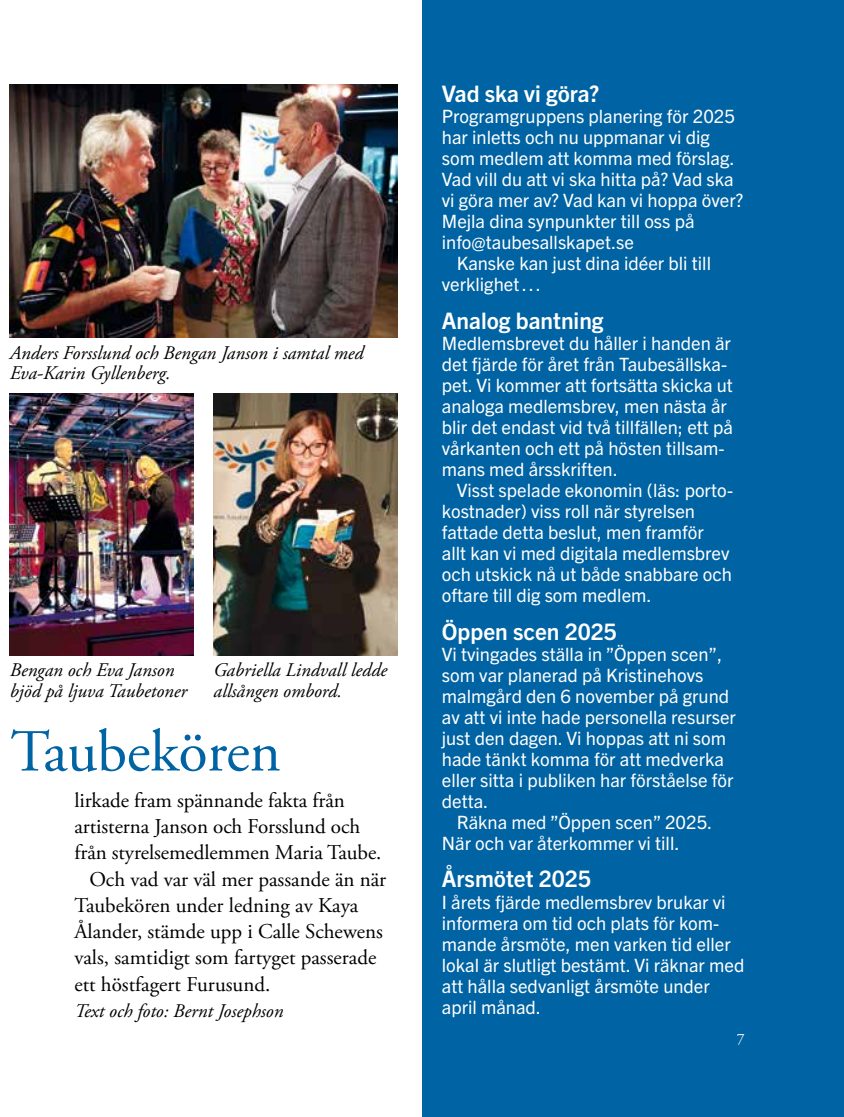
<style>
.page{position:relative;width:844px;height:1117px;background:#fff}
.page>*{position:absolute;margin:0;border:0;box-sizing:border-box;transform-origin:0 0}
.t1{font:59.5px "Adobe Garamond Pro";color:#0063a3}
.t2{font:700 22.75px "Trade Gothic Next LT Pro";color:#fff}
.t3{font:21px "Adobe Garamond Pro";letter-spacing:-.005em;color:#000}
.t4{font:italic 19.25px/20.3px "Adobe Garamond Pro";color:#000}
.t5{font:18.38px/21px "Trade Gothic Next LT Pro";color:#fff}
.t6{font:15.75px "Adobe Garamond Pro";color:#fff}
</style>
<div class="page">
<div style="left:422px;top:0;width:421px;height:1116px;background:#0063a3"></div>
<img style="left:213px;top:393px;width:184px;height:262px">
<img style="left:10px;top:84px;width:387px;height:253px">
<img style="left:10px;top:393px;width:183px;height:262px">
<p class="t4" style="left:10px;top:343px;width:355px">Anders Forsslund och Bengan Janson i samtal med<br>Eva-Karin Gyllenberg.</p>
<p class="t4" style="left:10px;top:660px;width:179px">Bengan och Eva Janson bjöd på ljuva Taubetoner</p>
<p class="t4" style="left:213px;top:660px;width:175px">Gabriella Lindvall ledde allsången ombord.</p>
<h1 class="t1" style="left:11px;top:715px;width:271px">Taubekören</h1>
<p class="t3" style="left:74px;top:787px;width:272px">lirkade fram spännande fakta från</p>
<p class="t3" style="left:74px;top:813px;width:287px">artisterna Janson och Forsslund och</p>
<p class="t3" style="left:74px;top:839px;width:308px">från styrelsemedlemmen Maria Taube.</p>
<p class="t3" style="left:89px;top:866px;width:298px">Och vad var väl mer passande än när</p>
<p class="t3" style="left:74px;top:892px;width:285px">Taubekören under ledning av Kaya</p>
<p class="t3" style="left:74px;top:918px;width:310px">Ålander, stämde upp i Calle Schewens</p>
<p class="t3" style="left:74px;top:944px;width:303px">vals, samtidigt som fartyget passerade</p>
<p class="t3" style="left:74px;top:971px;width:197px">ett höstfagert Furusund.</p>
<p class="t4" style="left:74px;top:1000px;width:210px">Text och foto: Bernt Josephson</p>
<p class="t2" style="left:441px;top:78px;width:159px">Vad ska vi göra?</p>
<p class="t5" style="left:441px;top:105px;width:294px">Programgruppens planering för 2025</p>
<p class="t5" style="left:441px;top:126px;width:269px">har inletts och nu uppmanar vi dig</p>
<p class="t5" style="left:441px;top:147px;width:294px">som medlem att komma med förslag.</p>
<p class="t5" style="left:441px;top:168px;width:293px">Vad vill du att vi ska hitta på? Vad ska</p>
<p class="t5" style="left:441px;top:189px;width:303px">vi göra mer av? Vad kan vi hoppa över?</p>
<p class="t5" style="left:441px;top:210px;width:254px">Mejla dina synpunkter till oss på</p>
<p class="t5" style="left:441px;top:231px;width:194px">info@taubesallskapet.se</p>
<p class="t5" style="left:456px;top:252px;width:256px">Kanske kan just dina idéer bli till</p>
<p class="t5" style="left:441px;top:273px;width:100px">verklighet…</p>
<p class="t2" style="left:441px;top:304px;width:163px">Analog bantning</p>
<p class="t5" style="left:441px;top:331px;width:292px">Medlemsbrevet du håller i handen är det fjärde för året från Taubesällska&shy;pet. Vi kommer att fortsätta skicka ut analoga medlemsbrev, men nästa år blir det endast vid två tillfällen; ett på vårkanten och ett på hösten tillsam&shy;mans med årsskriften.</p>
<p class="t5" style="left:441px;top:478px;width:293px;text-indent:15px">Visst spelade ekonomin (läs: porto&shy;kostnader) viss roll när styrelsen fattade detta beslut, men framför<br>allt kan vi med digitala medlemsbrev och utskick nå ut både snabbare och oftare till dig som medlem.</p>
<p class="t2" style="left:441px;top:615px;width:177px">Öppen scen 2025</p>
<p class="t5" style="left:441px;top:642px;width:295px">Vi tvingades ställa in ”Öppen scen”, som var planerad på Kristinehovs malmgård den 6 november på grund av att vi inte hade personella resurser just den dagen. Vi hoppas att ni som hade tänkt komma för att medverka eller sitta i publiken har förståelse för detta.</p>
<p class="t5" style="left:441px;top:810px;width:272px;text-indent:15px">Räkna med ”Öppen scen” 2025.<br>När och var återkommer vi till.</p>
<p class="t2" style="left:441px;top:863px;width:151px">Årsmötet 2025</p>
<p class="t5" style="left:441px;top:889px;width:304px">I årets fjärde medlemsbrev brukar vi informera om tid och plats för kom&shy;mande årsmöte, men varken tid eller lokal är slutligt bestämt. Vi räknar med att hålla sedvanligt årsmöte under april månad.</p>
<p class="t6" style="left:736px;top:1029px;width:9px">7</p>
</div>
